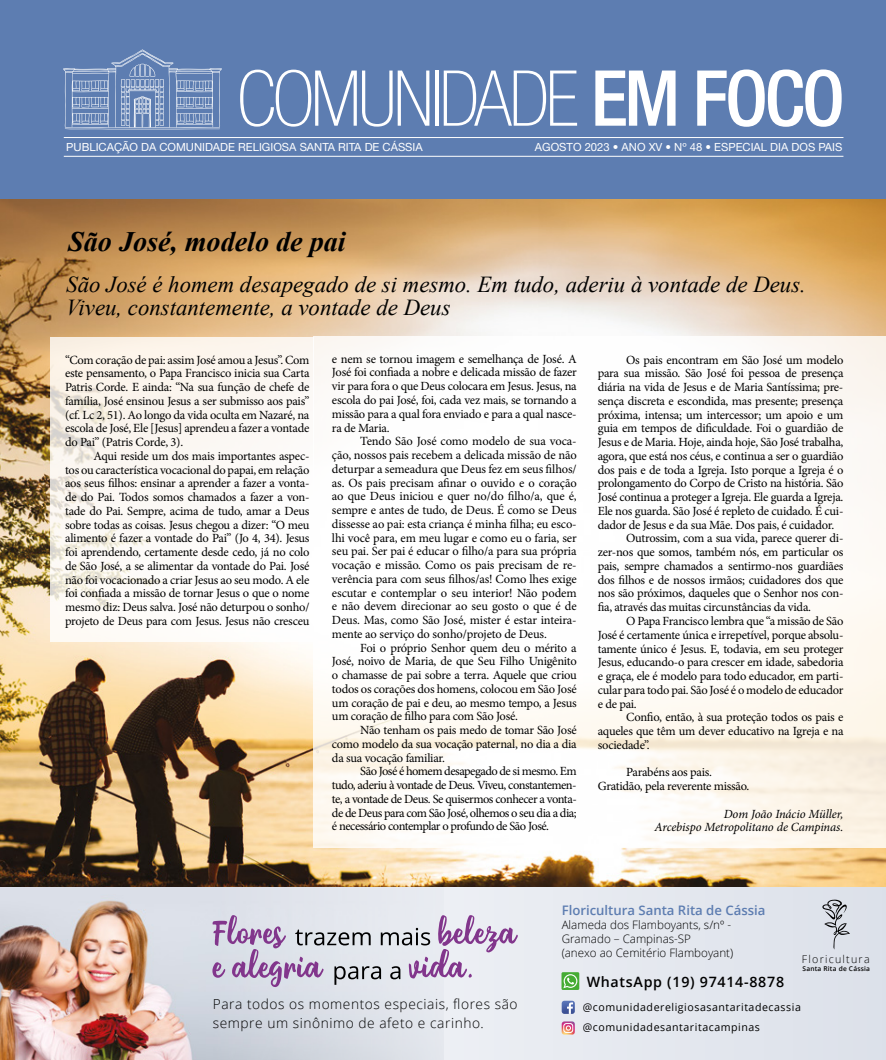
<style>
.page{position:relative;width:886px;height:1060px;background:#fff}
.page>*{position:absolute;margin:0;border:0;box-sizing:border-box;transform-origin:0 0}
.t1{font:100 condensed 77.25px "Helvetica Neue LT Std";letter-spacing:-.04em;color:#fff}
.t2{font:italic 700 28.12px "Times New Roman";color:#000}
.t3{font:italic 22.88px/22.5px "Times New Roman";color:#000}
.t4{font:600 14.25px "Open Sans";letter-spacing:.05em;color:#000}
.t5{font:300 13.75px/19.6px "Open Sans";letter-spacing:.04em;color:#000}
.t6{font:600 13.12px "Open Sans";color:#5d7db1}
.t7{font:12.5px/13.8px "Minion Pro";letter-spacing:-.02em;color:#000;text-align:justify}
.t8{font:italic 12.5px/13.8px "Minion Pro";letter-spacing:-.01em;color:#000;text-align:right}
.t9{font:300 11.62px/13.9px "Open Sans";color:#000}
.t10{font:11.25px "Helvetica Neue LT Std";color:#fff}
.t11{font:300 10.75px "Open Sans";letter-spacing:.115em;color:#000}
.t12{font:10.62px/20.1px "Open Sans";letter-spacing:.05em;color:#000}
.t13{font:600 6.62px "Open Sans";letter-spacing:.035em;color:#000}
.s1{font-weight:500}
</style>
<div class="page">
<img style="left:0;top:198px;width:886px;height:689px">
<svg style="left:314px;top:337px;width:572px;height:510px"></svg>
<svg style="left:50px;top:337px;width:264px;height:304px;fill:#fcf9f5"></svg>
<div style="left:0;top:0;width:886px;height:198px;background:#5d7db1"></div>
<hr style="left:64px;top:137px;width:779px;height:1px;background:#fff">
<hr style="left:64px;top:156px;width:779px;height:1px;background:#fff">
<svg style="left:63px;top:49px;width:159px;height:80px"></svg>
<div style="left:0;top:887px;width:886px;height:172px;background:#e4e7ee"></div>
<img style="left:0;top:894px;width:386px;height:165px">
<svg style="left:822px;top:899px;width:28px;height:50px"></svg>
<div style="left:561px;top:972px;width:18px;height:17px;background:#45ac34"></div>
<svg style="left:563px;top:974px;width:14px;height:14px"></svg>
<svg style="left:562px;top:1000px;width:13px;height:13px"></svg>
<svg style="left:562px;top:1021px;width:13px;height:13px"></svg>
<svg style="left:212px;top:915px;width:306px;height:72px"></svg>
<h1 class="t1" style="left:237px;top:55px;width:609px">COMUNIDADE <span class="s1">EM FOCO</span></h1>
<p class="t10" style="left:66px;top:140px;width:358px">PUBLICAÇÃO DA COMUNIDADE RELIGIOSA SANTA RITA DE CÁSSIA</p>
<p class="t10" style="left:535px;top:140px;width:309px">AGOSTO 2023 • ANO XV • Nº 48 • ESPECIAL DIA DOS PAIS</p>
<h2 class="t2" style="left:68px;top:222px;width:279px">São José, modelo de pai</h2>
<h3 class="t3" style="left:66px;top:272px;width:741px">São José é homem desapegado de si mesmo. Em tudo, aderiu à vontade de Deus.<br>Viveu, constantemente, a vontade de Deus</h3>
<p class="t7" style="left:65px;top:353px;width:246px">“Com coração de pai: assim José amou a Jesus”. Com este pensamento, o Papa Francisco inicia sua Carta Patris Corde. E ainda: “Na sua função de chefe de família, José ensinou Jesus a ser submisso aos pais” (cf. Lc 2, 51). Ao longo da vida oculta em Nazaré, na escola de José, Ele [Jesus] aprendeu a fazer a vontade do Pai” (Patris Corde, 3).</p>
<p class="t7" style="left:65px;top:449px;width:246px;text-indent:28px">Aqui reside um dos mais importantes aspec&shy;tos ou característica vocacional do papai, em relação aos seus filhos: ensinar a aprender a fazer a vonta&shy;de do Pai. Todos somos chamados a fazer a von&shy;tade do Pai. Sempre, acima de tudo, amar a Deus sobre todas as coisas. Jesus chegou a dizer: “O meu alimento é fazer a vontade do Pai” (Jo 4, 34). Jesus foi aprendendo, certamente desde cedo, já no colo de São José, a se alimentar da vontade do Pai. José não foi vocacionado a criar Jesus ao seu modo. A ele foi confiada a missão de tornar Jesus o que o nome mesmo diz: Deus salva. José não deturpou o sonho/ projeto de Deus para com Jesus. Jesus não cresceu</p>
<p class="t7" style="left:332px;top:352px;width:246px">e nem se tornou imagem e semelhança de José. A José foi confiada a nobre e delicada missão de fazer vir para fora o que Deus colocara em Jesus. Jesus, na escola do pai José, foi, cada vez mais, se tornando a missão para a qual fora enviado e para a qual nasce&shy;ra de Maria.</p>
<p class="t7" style="left:332px;top:434px;width:246px;text-indent:28px">Tendo São José como modelo de sua voca&shy;ção, nossos pais recebem a delicada missão de não deturpar a semeadura que Deus fez em seus filhos/ as. Os pais precisam afinar o ouvido e o coração ao que Deus iniciou e quer no/do filho/a, que é, sempre e antes de tudo, de Deus. É como se Deus dissesse ao pai: esta criança é minha filha; eu esco&shy;lhi você para, em meu lugar e como eu o faria, ser seu pai. Ser pai é educar o filho/a para sua própria vocação e missão. Como os pais precisam de re&shy;verência para com seus filhos/as! Como lhes exige escutar e contemplar o seu interior! Não podem e não devem direcionar ao seu gosto o que é de Deus. Mas, como São José, mister é estar inteira&shy;mente ao serviço do sonho/projeto de Deus.</p>
<p class="t7" style="left:332px;top:640px;width:246px;text-indent:28px">Foi o próprio Senhor quem deu o mérito a José, noivo de Maria, de que Seu Filho Unigênito o chamasse de pai sobre a terra. Aquele que criou todos os corações dos homens, colocou em São José um coração de pai e deu, ao mesmo tempo, a Jesus um coração de filho para com São José.</p>
<p class="t7" style="left:332px;top:723px;width:246px;text-indent:28px">Não tenham os pais medo de tomar São José como modelo da sua vocação paternal, no dia a dia da sua vocação familiar.</p>
<p class="t7" style="left:332px;top:764px;width:246px;text-indent:28px">São José é homem desapegado de si mesmo. Em tudo, aderiu à vontade de Deus. Viveu, constantemen&shy;te, a vontade de Deus. Se quisermos conhecer a vonta&shy;de de Deus para com São José, olhemos o seu dia a dia; é necessário contemplar o profundo de São José.</p>
<p class="t7" style="left:626px;top:353px;width:219px">Os pais encontram em São José um modelo</p>
<p class="t7" style="left:598px;top:366px;width:247px">para sua missão. São José foi pessoa de presença</p>
<p class="t7" style="left:598px;top:380px;width:247px">diária na vida de Jesus e de Maria Santíssima; pre-</p>
<p class="t7" style="left:598px;top:394px;width:247px">sença discreta e escondida, mas presente; presença</p>
<p class="t7" style="left:598px;top:408px;width:247px">próxima, intensa; um intercessor; um apoio e um</p>
<p class="t7" style="left:598px;top:421px;width:247px">guia em tempos de dificuldade. Foi o guardião de</p>
<p class="t7" style="left:598px;top:435px;width:247px">Jesus e de Maria. Hoje, ainda hoje, São José trabalha,</p>
<p class="t7" style="left:598px;top:449px;width:247px">agora, que está nos céus, e continua a ser o guardião</p>
<p class="t7" style="left:598px;top:463px;width:247px">dos pais e de toda a Igreja. Isto porque a Igreja é o</p>
<p class="t7" style="left:598px;top:476px;width:247px">prolongamento do Corpo de Cristo na história. São</p>
<p class="t7" style="left:598px;top:490px;width:247px">José continua a proteger a Igreja. Ele guarda a Igreja.</p>
<p class="t7" style="left:598px;top:504px;width:247px">Ele nos guarda. São José é repleto de cuidado. É cui-</p>
<p class="t7" style="left:598px;top:518px;width:238px">dador de Jesus e da sua Mãe. Dos pais, é cuidador.</p>
<p class="t7" style="left:626px;top:531px;width:219px">Outrossim, com a sua vida, parece querer di-</p>
<p class="t7" style="left:598px;top:545px;width:247px">zer-nos que somos, também nós, em particular os</p>
<p class="t7" style="left:598px;top:559px;width:247px">pais, sempre chamados a sentirmo-nos guardiães</p>
<p class="t7" style="left:598px;top:573px;width:247px">dos filhos e de nossos irmãos; cuidadores dos que</p>
<p class="t7" style="left:598px;top:586px;width:247px">nos são próximos, daqueles que o Senhor nos con-</p>
<p class="t7" style="left:598px;top:600px;width:215px">fia, através das muitas circunstâncias da vida.</p>
<p class="t7" style="left:626px;top:614px;width:219px">O Papa Francisco lembra que “a missão de São</p>
<p class="t7" style="left:598px;top:628px;width:247px">José é certamente única e irrepetível, porque absolu-</p>
<p class="t7" style="left:598px;top:641px;width:247px">tamente único é Jesus. E, todavia, em seu proteger</p>
<p class="t7" style="left:598px;top:655px;width:247px">Jesus, educando-o para crescer em idade, sabedoria</p>
<p class="t7" style="left:598px;top:669px;width:247px">e graça, ele é modelo para todo educador, em parti-</p>
<p class="t7" style="left:598px;top:683px;width:247px">cular para todo pai. São José é o modelo de educador</p>
<p class="t7" style="left:598px;top:696px;width:41px">e de pai.</p>
<p class="t7" style="left:626px;top:710px;width:219px">Confio, então, à sua proteção todos os pais e</p>
<p class="t7" style="left:598px;top:724px;width:247px">aqueles que têm um dever educativo na Igreja e na</p>
<p class="t7" style="left:598px;top:738px;width:53px">sociedade”.</p>
<p class="t7" style="left:598px;top:765px;width:153px;text-indent:28px">Parabéns aos pais.<br>Gratidão, pela reverente missão.</p>
<p class="t8" style="left:654px;top:806px;width:190px">Dom João Inácio Müller,<br>Arcebispo Metropolitano de Campinas.</p>
<p class="t6" style="left:562px;top:901px;width:205px">Floricultura Santa Rita de Cássia</p>
<p class="t9" style="left:562px;top:917px;width:173px">Alameda dos Flamboyants, s/nº -<br>Gramado – Campinas-SP<br>(anexo ao Cemitério Flamboyant)</p>
<p class="t4" style="left:587px;top:971px;width:199px">WhatsApp (19) 97414-8878</p>
<p class="t11" style="left:802px;top:951px;width:69px">Floricultura</p>
<p class="t13" style="left:802px;top:964px;width:69px">Santa Rita de Cássia</p>
<p class="t5" style="left:213px;top:993px;width:306px">Para todos os momentos especiais, flores são sempre um sinônimo de afeto e carinho.</p>
<p class="t12" style="left:583px;top:997px;width:220px">@comunidadereligiosasantaritadecassia @comunidadesantaritacampinas</p>
</div>
